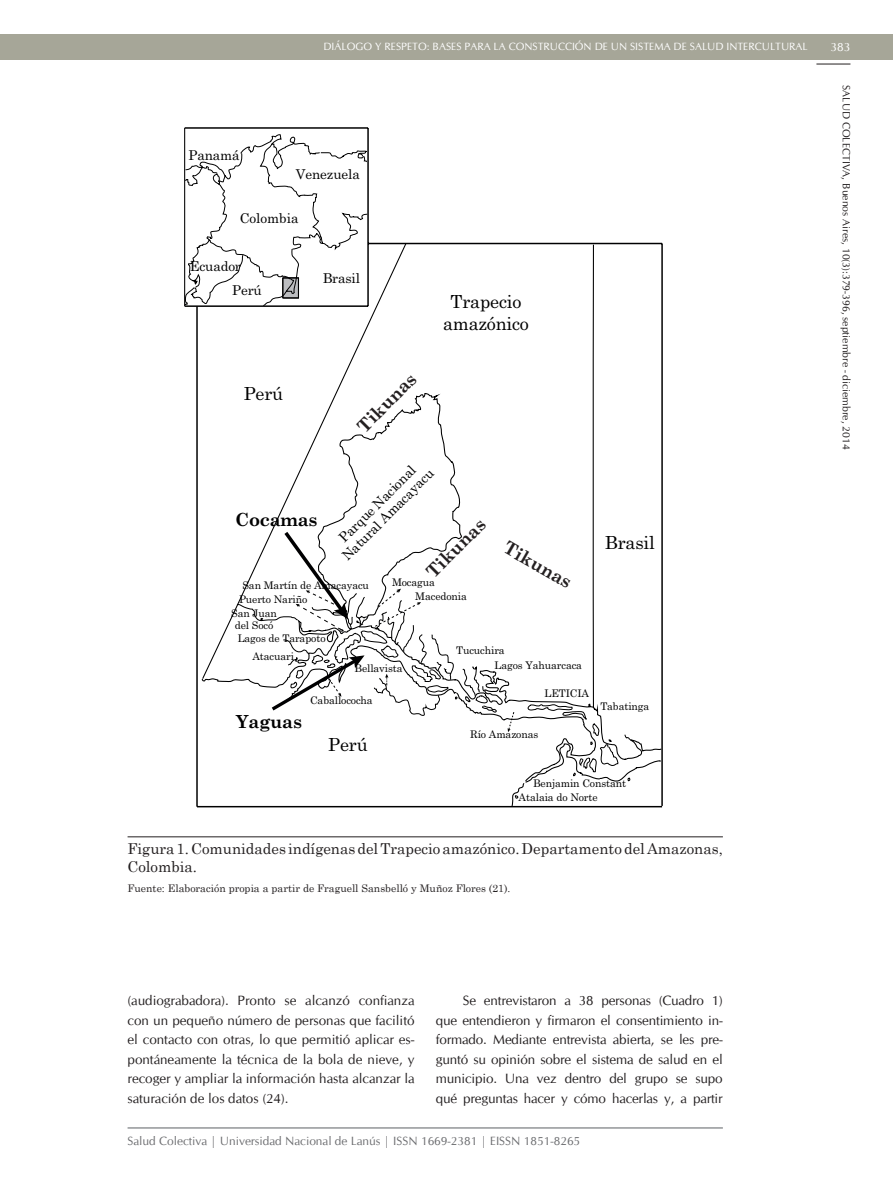
<style>
.page{position:relative;width:893px;height:1191px;background:#fff}
.page>*{position:absolute;margin:0;border:0;box-sizing:border-box;transform-origin:0 0}
.t1{font:18px/21.6px "Century Schoolbook";letter-spacing:-.01em;color:#000001;text-align:center}
.t2{font:700 18px "Century Schoolbook";color:#231f20}
.t3{font:700 18px "Century Schoolbook";letter-spacing:-.01em;color:#000001}
.t4{font:15px/18px "Century Schoolbook";color:#231f20}
.t5{font:13.5px/19.5px "CG Omega";letter-spacing:-.005em;color:#231f20;text-align:justify}
.t6{font:13.5px/23.7px "Century Schoolbook";letter-spacing:-.01em;color:#000001}
.t7{font:12px "CG Omega";color:#6c6d70}
.t8{font:12px "CG Omega";color:#fff}
.t9{font:10.5px/12.1px "Century Schoolbook";letter-spacing:-.01em;color:#000001}
.t10{font:10.5px "CG Omega";color:#fff}
.t11{font:10.5px "Century Schoolbook";color:#231f20}
.t12{font:10.5px "CG Omega";color:#231f20}
</style>
<div class="page">
<div style="left:0;top:34px;width:893px;height:26px;background:#a6a698"></div>
<hr style="left:816px;top:64px;width:34px;height:1px;background:#231f20">
<hr style="left:128px;top:1127px;width:595px;height:1px;background:#939598">
<hr style="left:128px;top:836px;width:595px;height:1px;background:#231f20">
<hr style="left:368px;top:243px;width:294px;height:1px;background:#000001">
<hr style="left:661px;top:243px;width:2px;height:563px;background:#000001">
<hr style="left:185px;top:127px;width:183px;height:2px;background:#000001">
<hr style="left:367px;top:128px;width:2px;height:178px;background:#000001">
<hr style="left:185px;top:305px;width:183px;height:2px;background:#000001">
<hr style="left:184px;top:128px;width:1px;height:178px;background:#000001">
<svg style="left:184px;top:134px;width:198px;height:172px"></svg>
<svg style="left:196px;top:305px;width:467px;height:503px"></svg>
<svg style="left:201px;top:393px;width:429px;height:388px"></svg>
<p class="t10" style="left:323px;top:40px;width:33px">Diálogo</p>
<p class="t10" style="left:375px;top:40px;width:149px">y respeto: bases para la cons</p>
<p class="t10" style="left:538px;top:40px;width:271px">trucción de un sistema de salud intercu ltu ral</p>
<p class="t8" style="left:830px;top:40px;width:21px">383</p>
<p class="t12" style="left:852px;top:85px;width:366px;rotate:90deg">SALUD COLECTIVA, Buenos Aires, 10(3):379-396, septiembre - diciembre, 2014</p>
<p class="t6" style="left:189px;top:142px;width:53px">Panamá</p>
<p class="t6" style="left:296px;top:161px;width:66px">Venezuela</p>
<p class="t6" style="left:240px;top:205px;width:60px">Colombia</p>
<p class="t6" style="left:232px;top:253px;width:31px;text-indent:-42px">Ecuador<br>Perú</p>
<p class="t6" style="left:323px;top:265px;width:39px">Brasil</p>
<h1 class="t1" style="left:443px;top:289px;width:87px">Trapecio amazónico</h1>
<h1 class="t2" style="left:350px;top:419px;width:77px;rotate:-45deg">Tikunas</h1>
<h1 class="t1" style="left:244px;top:381px;width:41px">Perú</h1>
<p class="t6" style="left:328px;top:541px;width:125px;line-height:15px;text-align:center;rotate:-45deg">Parque Nacional<br>Natural Amacayacu</p>
<p class="t9" style="left:392px;top:575px;width:44px">Mocagua</p>
<h1 class="t3" style="left:235px;top:505px;width:84px">Cocamas</h1>
<h1 class="t2" style="left:419px;top:564px;width:77px;rotate:-45deg">Tikunas</h1>
<h1 class="t2" style="left:512px;top:533px;width:77px;rotate:30deg">Tikunas</h1>
<p class="t9" style="left:242px;top:578px;width:128px">San Martín de Amacayacu</p>
<p class="t9" style="left:239px;top:592px;width:70px">Puerto Nariño</p>
<p class="t9" style="left:415px;top:589px;width:53px">Macedonia</p>
<p class="t9" style="left:235px;top:606px;width:92px;text-indent:-4px">San Juan<br>del Socó<br>Lagos de Tarapoto</p>
<p class="t9" style="left:252px;top:649px;width:43px">Atacuari</p>
<p class="t9" style="left:310px;top:693px;width:64px">Caballococha</p>
<p class="t9" style="left:495px;top:642px;width:89px;line-height:14.7px;text-indent:-38px">Tucuchira<br>Lagos Yahuarcaca</p>
<p class="t9" style="left:544px;top:686px;width:46px">LETICIA</p>
<p class="t9" style="left:470px;top:727px;width:70px">Río Amazonas</p>
<p class="t9" style="left:355px;top:661px;width:50px">Bellavista</p>
<h1 class="t3" style="left:236px;top:707px;width:68px">Yaguas</h1>
<h1 class="t1" style="left:328px;top:731px;width:41px">Perú</h1>
<h1 class="t1" style="left:605px;top:530px;width:51px">Brasil</h1>
<p class="t9" style="left:600px;top:699px;width:50px">Tabatinga</p>
<p class="t9" style="left:533px;top:776px;width:95px">Benjamin Constant</p>
<p class="t9" style="left:519px;top:790px;width:81px">Atalaia do Norte</p>
<p class="t4" style="left:128px;top:838px;width:597px">Figura 1. Comunidades indígenas del Trapecio amazónico. Departamento del Amazonas,<br>Colombia.</p>
<p class="t11" style="left:128px;top:879px;width:384px">Fuente: Elaboración propia a partir de Fraguell Sansbelló y Muñoz Flores (21).</p>
<p class="t5" style="left:128px;top:991px;width:288px">(audiograbadora). Pronto se alcanzó confianza con un pequeño número de personas que facilitó el contacto con otras, lo que permitió aplicar es&shy;pontáneamente la técnica de la bola de nieve, y recoger y ampliar la información hasta alcanzar la saturación de los datos (24).</p>
<p class="t5" style="left:436px;top:991px;width:288px;text-indent:27px">Se entrevistaron a 38 personas (Cuadro 1) que entendieron y firmaron el consentimiento in&shy;formado. Mediante entrevista abierta, se les pre&shy;guntó su opinión sobre el sistema de salud en el municipio. Una vez dentro del grupo se supo qué preguntas hacer y cómo hacerlas y, a partir</p>
<p class="t7" style="left:128px;top:1133px;width:454px">Salud Colectiva | Universidad Nacional de Lanús | ISSN 1669-2381 | EISSN 1851-8265</p>
</div>
